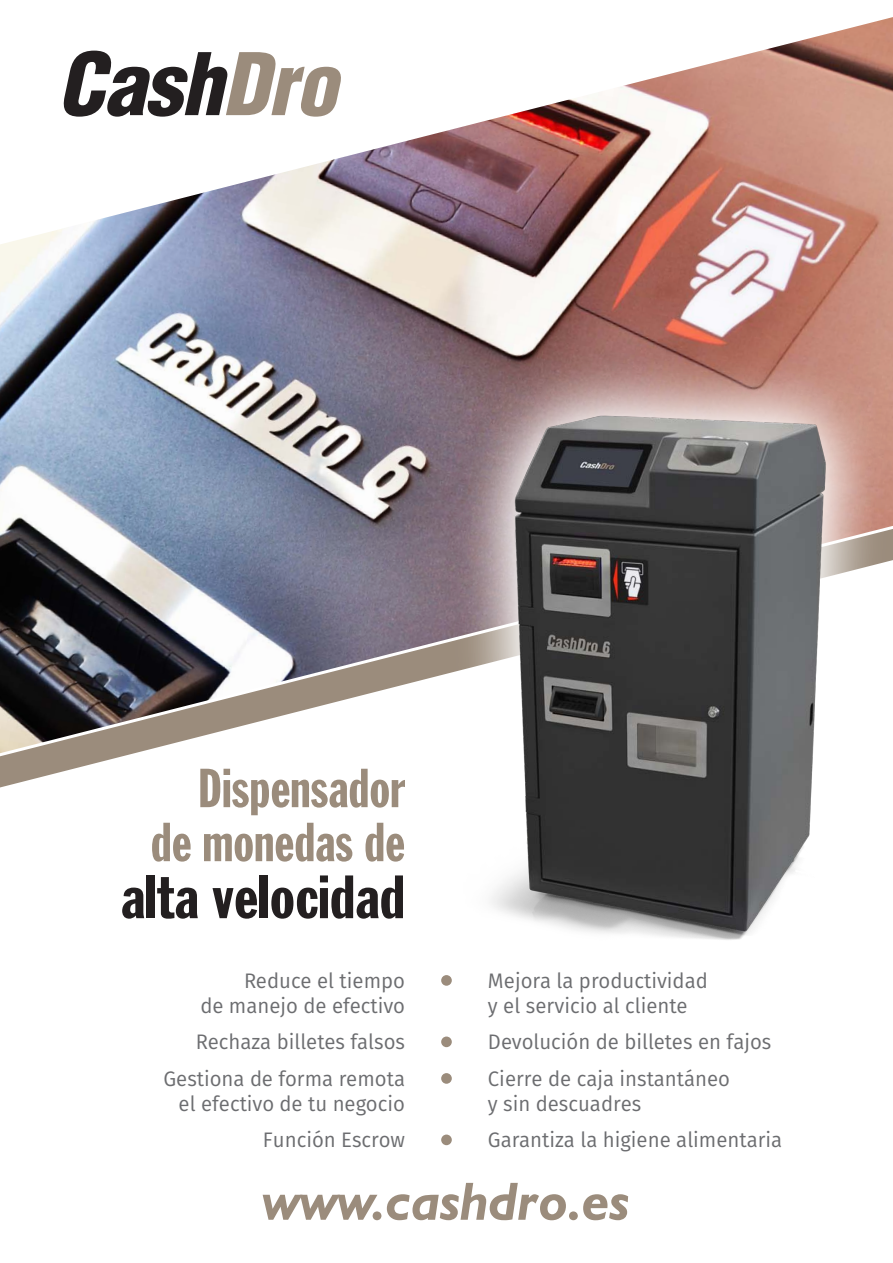
<style>
.page{position:relative;width:893px;height:1263px;background:#fff}
.page>*{position:absolute;margin:0;border:0;box-sizing:border-box;transform-origin:0 0}
.t1{font:italic 900 condensed 84px "Helvetica";letter-spacing:-.01em;color:#231f20}
.t2{font:60px "Franklin Gothic Extra Cond";color:#231f20;scale:1.15 1}
.t3{font:54px "Franklin Gothic Extra Cond";color:#9b8c7c;scale:1.05 1}
.t4{font:italic 700 54px "Humanist 521 BT";color:#9b8c7c}
.Ventajas{font:21px/25.5px "Fira Sans";color:#6c6d70}
.s1{color:#9b8c7c}
</style>
<div class="page">
<img style="left:0;top:17px;width:893px;height:503px">
<svg style="left:0;top:520px;width:893px;height:268px"></svg>
<div style="left:441px;top:1036px;width:11px;height:11px;background:#9b8c7c;border-radius:50%"></div>
<div style="left:441px;top:1073px;width:11px;height:11px;background:#9b8c7c;border-radius:50%"></div>
<div style="left:441px;top:1134px;width:11px;height:11px;background:#9b8c7c;border-radius:50%"></div>
<svg style="left:441px;top:350px;width:450px;height:636px"></svg>
<svg style="left:447px;top:361px;width:433px;height:625px"></svg>
<img style="left:459px;top:394px;width:400px;height:570px">
<p class="t1" style="left:57px;top:32px;width:281px">Cash<span class="s1">Dro</span></p>
<p class="t3" style="left:198px;top:759px;width:199px">Dispensador</p>
<p class="t3" style="left:151px;top:813px;width:244px">de monedas de</p>
<p class="t2" style="left:121px;top:865px;width:249px">alta velocidad</p>
<p class="Ventajas" style="left:200px;top:968px;width:206px;text-align:right">Reduce el tiempo<br>de manejo de efectivo</p>
<p class="Ventajas" style="left:196px;top:1029px;width:211px">Rechaza billetes falsos</p>
<p class="Ventajas" style="left:163px;top:1065px;width:243px;text-align:right">Gestiona de forma remota el efectivo de tu negocio</p>
<p class="Ventajas" style="left:263px;top:1127px;width:144px">Función Escrow</p>
<p class="Ventajas" style="left:488px;top:968px;width:221px">Mejora la productividad y el servicio al cliente</p>
<p class="Ventajas" style="left:488px;top:1029px;width:285px">Devolución de billetes en fajos</p>
<p class="Ventajas" style="left:488px;top:1065px;width:244px">Cierre de caja instantáneo y sin descuadres</p>
<p class="Ventajas" style="left:488px;top:1127px;width:296px">Garantiza la higiene alimentaria</p>
<p class="t4" style="left:263px;top:1168px;width:368px">www.cashdro.es</p>
</div>
